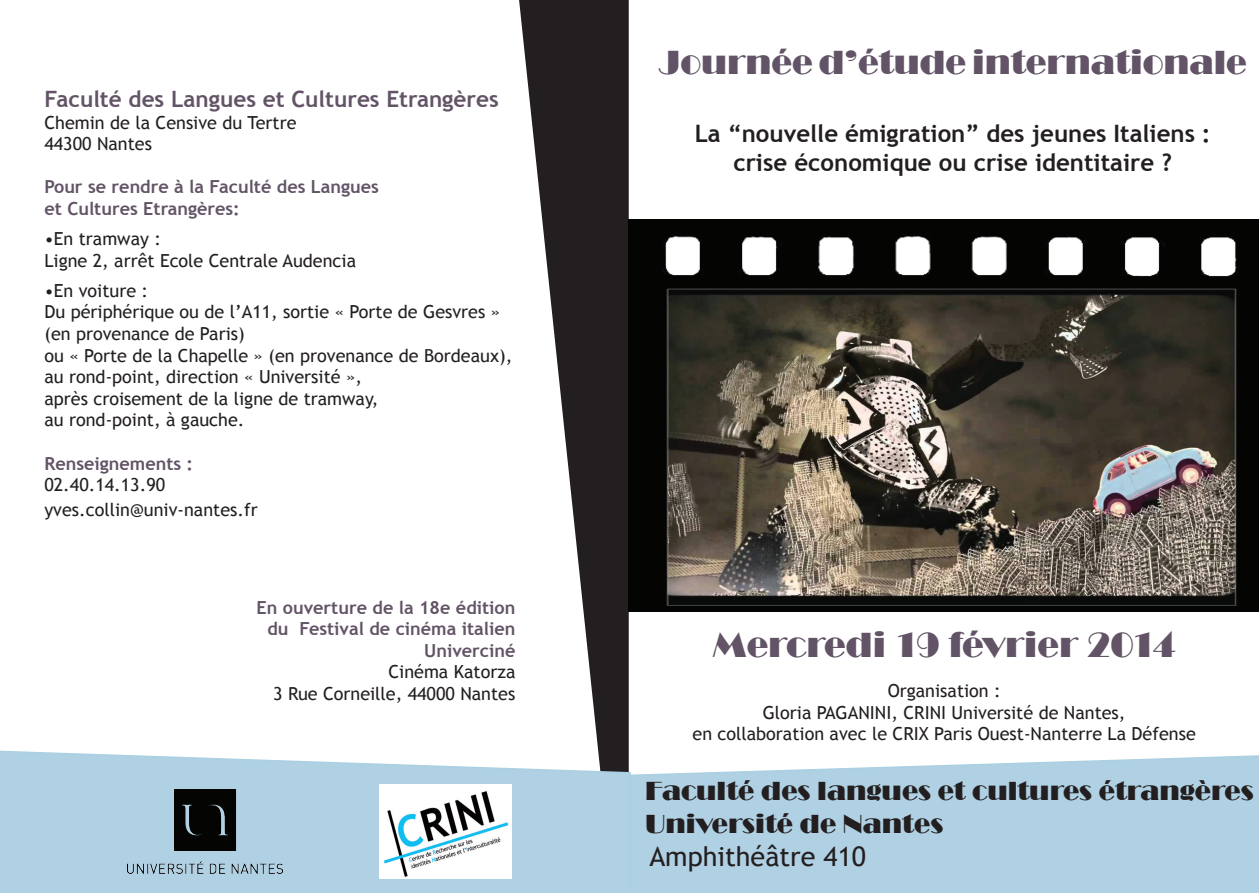
<style>
.page{position:relative;width:1259px;height:893px;background:#fff}
.page>*{position:absolute;margin:0;border:0;box-sizing:border-box;transform-origin:0 0}
.t1{font:36px "Broadway";color:#625466}
.t2{font:34.5px "Broadway";color:#625466}
.t3{font:27px/32.4px "Broadway";color:#231f20}
.t4{font:27px "Trebuchet MS";color:#231f20}
.t5{font:700 24px/28.8px "Trebuchet MS";color:#231f20;text-align:center}
.t6{font:700 22.5px "Trebuchet MS";color:#625466}
.t7{font:18px/21.6px "Trebuchet MS";color:#231f20}
.t8{font:700 18px/21.6px "Trebuchet MS";color:#625466}
</style>
<div class="page">
<svg style="left:631px;top:755px;width:628px;height:138px;background:#b5d3e4"></svg>
<svg style="left:519px;top:0;width:110px;height:749px;fill:#231f20"></svg>
<svg style="left:0;top:749px;width:631px;height:144px;background:#b7d3e4"></svg>
<img style="left:380px;top:784px;width:132px;height:94px">
<img style="left:629px;top:220px;width:630px;height:392px">
<img style="left:127px;top:789px;width:155px;height:84px">
<p class="t6" style="left:44px;top:85px;width:456px">Faculté des Langues et Cultures Etrangères</p>
<p class="t7" style="left:44px;top:112px;width:254px">Chemin de la Censive du Tertre<br>44300 Nantes</p>
<p class="t8" style="left:44px;top:176px;width:336px">Pour se rendre à la Faculté des Langues et Cultures Etrangères:</p>
<p class="t7" style="left:44px;top:228px;width:313px">•En tramway :<br>Ligne 2, arrêt Ecole Centrale Audencia</p>
<p class="t7" style="left:44px;top:280px;width:469px">•En voiture :<br>Du périphérique ou de l’A11, sortie « Porte de Gesvres » (en provenance de Paris)<br>ou « Porte de la Chapelle » (en provenance de Bordeaux), au rond-point, direction « Université »,<br>après croisement de la ligne de tramway,<br>au rond-point, à gauche.</p>
<p class="t8" style="left:44px;top:452px;width:150px">Renseignements :</p>
<p class="t7" style="left:44px;top:472px;width:215px;line-height:25.2px">02.40.14.13.90 yves.collin@univ-nantes.fr</p>
<p class="t8" style="left:257px;top:596px;width:260px;text-align:right">En ouverture de la 18e édition du Festival de cinéma italien<br>Univerciné</p>
<p class="t7" style="left:273px;top:661px;width:244px;text-align:right">Cinéma Katorza<br>3 Rue Corneille, 44000 Nantes</p>
<h2 class="t2" style="left:658px;top:43px;width:590px">Journée d’étude internationale</h2>
<h3 class="t5" style="left:694px;top:120px;width:517px">La “nouvelle émigration” des jeunes Italiens : crise économique ou crise identitaire ?</h3>
<h1 class="t1" style="left:712px;top:624px;width:465px">Mercredi 19 février 2014</h1>
<p class="t7" style="left:692px;top:680px;width:505px;text-align:center">Organisation :<br>Gloria PAGANINI, CRINI Université de Nantes,<br>en collaboration avec le CRIX Paris Ouest-Nanterre La Défense</p>
<h3 class="t3" style="left:645px;top:775px;width:610px">Faculté des langues et cultures étrangères<br>Université de Nantes</h3>
<h3 class="t4" style="left:649px;top:841px;width:218px">Amphithéâtre 410</h3>
</div>
